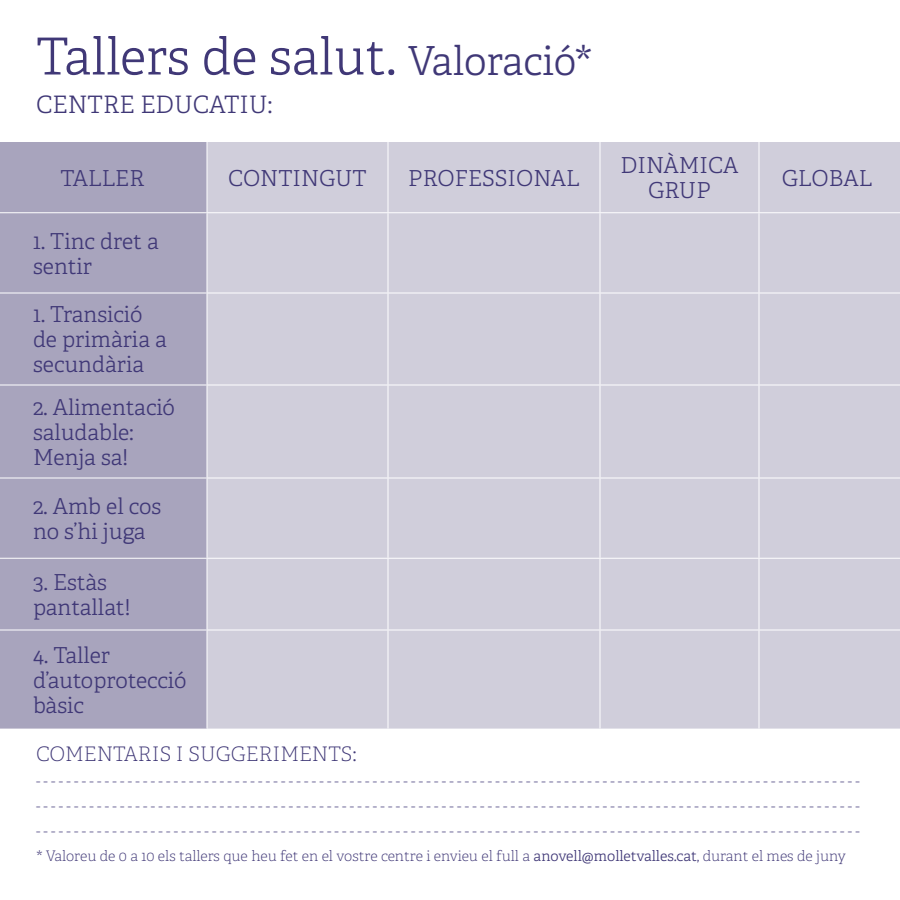
<style>
.page{position:relative;width:900px;height:900px;background:#fff}
.page>*{position:absolute;margin:0;border:0;box-sizing:border-box;transform-origin:0 0}
.t1{font:51px "Adelle PE Lt";letter-spacing:-.005em;color:#403877}
.t2{font:24px "Adelle PE Lt";color:#403877}
.t3{font:22px/25px "Adelle PE Lt";color:#403877}
.t4{font:20px "Adelle PE Th";color:#403877}
.t5{font:14.5px "Adelle PE Th";color:#403877}
.t6{font:14px "Adelle PE Th";color:#403877}
.s1{font-size:40px}
.s2{font-family:"Adelle PE Lt"}
</style>
<div class="page">
<div style="left:0;top:142px;width:206px;height:587px;background:#a8a4bd"></div>
<div style="left:208px;top:142px;width:692px;height:587px;background:#d0cedb"></div>
<hr style="left:388px;top:142px;width:1px;height:70px;background:#fff">
<hr style="left:600px;top:142px;width:1px;height:70px;background:#fff">
<hr style="left:758px;top:142px;width:2px;height:70px;background:#fff">
<hr style="left:0;top:212px;width:207px;height:1px;background:#fff">
<hr style="left:207px;top:212px;width:181px;height:1px;background:#fff">
<hr style="left:388px;top:212px;width:212px;height:1px;background:#fff">
<hr style="left:388px;top:213px;width:1px;height:79px;background:#fff">
<hr style="left:600px;top:212px;width:159px;height:1px;background:#fff">
<hr style="left:600px;top:213px;width:1px;height:79px;background:#fff">
<hr style="left:759px;top:212px;width:141px;height:1px;background:#fff">
<hr style="left:758px;top:213px;width:2px;height:79px;background:#fff">
<hr style="left:0;top:292px;width:207px;height:2px;background:#fff">
<hr style="left:207px;top:292px;width:181px;height:2px;background:#fff">
<hr style="left:388px;top:292px;width:212px;height:2px;background:#fff">
<hr style="left:388px;top:294px;width:1px;height:90px;background:#fff">
<hr style="left:600px;top:292px;width:159px;height:2px;background:#fff">
<hr style="left:600px;top:294px;width:1px;height:90px;background:#fff">
<hr style="left:759px;top:292px;width:141px;height:2px;background:#fff">
<hr style="left:758px;top:294px;width:2px;height:90px;background:#fff">
<hr style="left:0;top:384px;width:207px;height:2px;background:#fff">
<hr style="left:207px;top:384px;width:181px;height:2px;background:#fff">
<hr style="left:388px;top:384px;width:212px;height:2px;background:#fff">
<hr style="left:388px;top:386px;width:1px;height:92px;background:#fff">
<hr style="left:600px;top:384px;width:159px;height:2px;background:#fff">
<hr style="left:600px;top:386px;width:1px;height:92px;background:#fff">
<hr style="left:759px;top:384px;width:141px;height:2px;background:#fff">
<hr style="left:758px;top:386px;width:2px;height:92px;background:#fff">
<hr style="left:0;top:478px;width:207px;height:1px;background:#fff">
<hr style="left:207px;top:478px;width:181px;height:1px;background:#fff">
<hr style="left:388px;top:478px;width:212px;height:1px;background:#fff">
<hr style="left:388px;top:478px;width:1px;height:80px;background:#fff">
<hr style="left:600px;top:478px;width:159px;height:1px;background:#fff">
<hr style="left:600px;top:478px;width:1px;height:80px;background:#fff">
<hr style="left:759px;top:478px;width:141px;height:1px;background:#fff">
<hr style="left:758px;top:478px;width:2px;height:80px;background:#fff">
<hr style="left:0;top:558px;width:207px;height:1px;background:#fff">
<hr style="left:207px;top:558px;width:181px;height:1px;background:#fff">
<hr style="left:388px;top:558px;width:212px;height:1px;background:#fff">
<hr style="left:388px;top:559px;width:1px;height:71px;background:#fff">
<hr style="left:600px;top:558px;width:159px;height:1px;background:#fff">
<hr style="left:600px;top:559px;width:1px;height:71px;background:#fff">
<hr style="left:759px;top:558px;width:141px;height:1px;background:#fff">
<hr style="left:758px;top:559px;width:2px;height:71px;background:#fff">
<hr style="left:0;top:630px;width:207px;height:1px;background:#fff">
<hr style="left:207px;top:630px;width:181px;height:1px;background:#fff">
<hr style="left:388px;top:630px;width:212px;height:1px;background:#fff">
<hr style="left:388px;top:630px;width:1px;height:99px;background:#fff">
<hr style="left:600px;top:630px;width:159px;height:1px;background:#fff">
<hr style="left:600px;top:630px;width:1px;height:99px;background:#fff">
<hr style="left:759px;top:630px;width:141px;height:1px;background:#fff">
<hr style="left:758px;top:630px;width:2px;height:99px;background:#fff">
<h1 class="t1" style="left:36px;top:20px;width:558px">Tallers de salut. <span class="s1">Valoració*</span></h1>
<h2 class="t2" style="left:36px;top:87px;width:238px">CENTRE EDUCATIU:</h2>
<h3 class="t3" style="left:61px;top:165px;width:85px">TALLER</h3>
<h3 class="t3" style="left:228px;top:165px;width:140px">CONTINGUT</h3>
<h3 class="t3" style="left:408px;top:165px;width:173px">PROFESSIONAL</h3>
<h3 class="t3" style="left:33px;top:228px;width:127px">1. Tinc dret a sentir</h3>
<h3 class="t3" style="left:33px;top:301px;width:135px">1. Transició de primària a secundària</h3>
<h3 class="t3" style="left:33px;top:394px;width:144px">2. Alimentació saludable:<br>Menja sa!</h3>
<h3 class="t3" style="left:33px;top:493px;width:130px">2. Amb el cos no s’hi juga</h3>
<h3 class="t3" style="left:33px;top:569px;width:99px">3. Estàs pantallat!</h3>
<h3 class="t3" style="left:33px;top:642px;width:155px">4. Taller d’autoprotecció bàsic</h3>
<h3 class="t3" style="left:621px;top:152px;width:119px;text-align:center">DINÀMICA<br>GRUP</h3>
<h3 class="t3" style="left:782px;top:165px;width:92px">GLOBAL</h3>
<h3 class="t4" style="left:36px;top:740px;width:322px">COMENTARIS I SUGGERIMENTS:</h3>
<p class="t6" style="left:36px;top:772px;width:825px">- - - - - - - - - - - - - - - - - - - - - - - - - - - - - - - - - - - - - - - - - - - - - - - - - - - - - - - - - - - - - - - - - - - - - - - - - - - - - - - - - - - - - - - - - - - - - - - - - - - - - - - - - - - -</p>
<p class="t6" style="left:36px;top:797px;width:825px">- - - - - - - - - - - - - - - - - - - - - - - - - - - - - - - - - - - - - - - - - - - - - - - - - - - - - - - - - - - - - - - - - - - - - - - - - - - - - - - - - - - - - - - - - - - - - - - - - - - - - - - - - - - -</p>
<p class="t6" style="left:36px;top:822px;width:825px">- - - - - - - - - - - - - - - - - - - - - - - - - - - - - - - - - - - - - - - - - - - - - - - - - - - - - - - - - - - - - - - - - - - - - - - - - - - - - - - - - - - - - - - - - - - - - - - - - - - - - - - - - - - -</p>
<p class="t5" style="left:36px;top:846px;width:811px">* Valoreu de 0 a 10 els tallers que heu fet en el vostre centre i envieu el full a <span class="s2">anovell@molletvalles.cat</span>, durant el mes de juny</p>
</div>
